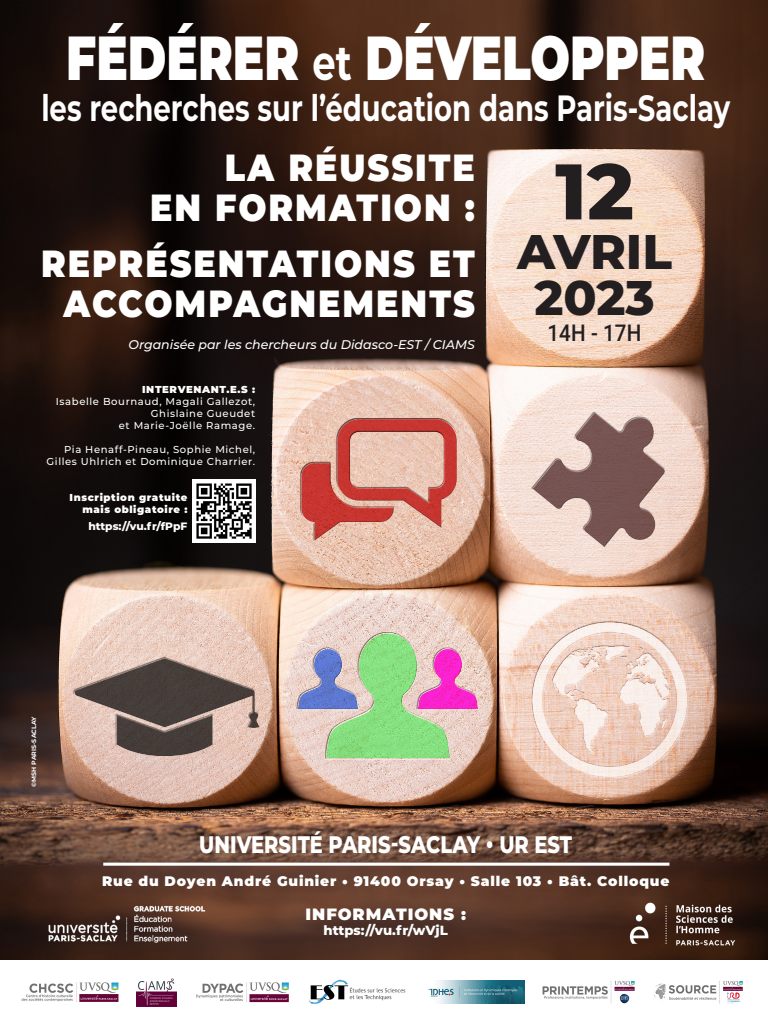
<style>
.page{position:relative;width:768px;height:1024px;background:#fff}
.page>*{position:absolute;margin:0;border:0;box-sizing:border-box;transform-origin:0 0}
.t1{font:800 78.6px "Montserrat";color:#231f20}
.t2{font:900 62.1px "Montserrat";color:#fff;scale:.75 1}
.t3{font:800 48.6px "Montserrat";color:#231f20}
.t4{font:900 37.8px/40.3px "Montserrat";letter-spacing:.06em;color:#fff;text-align:center;scale:.88 1}
.t5{font:700 36.5px "Montserrat";color:#fff;scale:.75 1}
.t6{font:800 23.9px "Montserrat";color:#fff;scale:.81 1}
.t7{font:500 22.9px "Roboto";letter-spacing:.01em;color:#231f20;scale:.9 1}
.t8{font:900 16.4px "Montserrat";letter-spacing:.06em;color:#fff}
.t9{font:900 13.8px "Montserrat";letter-spacing:.06em;color:#fff}
.t10{font:800 13.2px "Montserrat";color:#fff}
.t11{font:italic 500 12.6px "Montserrat";color:#fff}
.t12{font:800 10.7px "Montserrat";color:#fff}
.t13{font:500 10.1px/12.1px "Montserrat";letter-spacing:.06em;color:#fff;text-align:right}
.t14{font:900 10.1px "Montserrat";letter-spacing:.06em;color:#fff}
.t15{font:700 6.3px "Montserrat";color:#fff}
.s1{font-weight:700;font-size:48.9px}
</style>
<div class="page">
<img style="left:0;top:0;width:768px;height:959px">
<hr style="left:103px;top:863px;width:566px;height:3px;background:#fff">
<div style="left:300px;top:418px;width:158px;height:123px;background:#fff;opacity:.75"></div>
<div style="left:301px;top:426px;width:157px;height:116px;background:#231f20;opacity:.75"></div>
<svg style="left:74px;top:757px;width:185px;height:4px"></svg>
<div style="left:73px;top:657px;width:187px;height:88px;background:#fff;opacity:.75"></div>
<div style="left:74px;top:690px;width:186px;height:67px;background:#231f20;opacity:.75"></div>
<svg style="left:298px;top:633px;width:180px;height:125px;background:#aecda8"></svg>
<div style="left:416px;top:647px;width:62px;height:62px;background:#fff;opacity:.75"></div>
<div style="left:417px;top:653px;width:62px;height:57px;background:#231f20;opacity:.75"></div>
<div style="left:531px;top:621px;width:156px;height:147px;background:#fff;opacity:.75"></div>
<div style="left:533px;top:631px;width:155px;height:147px;background:#231f20;opacity:.75"></div>
<div style="left:531px;top:411px;width:135px;height:119px;background:#fff;opacity:.75"></div>
<div style="left:531px;top:422px;width:135px;height:126px;background:#231f20;opacity:.75"></div>
<img style="left:21px;top:982px;width:97px;height:20px">
<img style="left:196px;top:982px;width:93px;height:20px">
<img style="left:309px;top:979px;width:97px;height:25px">
<img style="left:428px;top:980px;width:96px;height:23px">
<img style="left:137px;top:978px;width:40px;height:28px">
<img style="left:542px;top:980px;width:93px;height:24px">
<img style="left:619px;top:900px;width:124px;height:48px">
<img style="left:42px;top:901px;width:182px;height:46px">
<img style="left:654px;top:981px;width:89px;height:22px">
<img style="left:192px;top:480px;width:63px;height:63px">
<p class="t2" style="left:66px;top:11px;width:853px">FÉDÉRER <span class="s1">et</span> DÉVELOPPER</p>
<p class="t5" style="left:41px;top:81px;width:920px">les recherches sur l’éducation dans Paris-Saclay</p>
<p class="t4" style="left:225px;top:145px;width:286px">LA RÉUSSITE</p>
<p class="t4" style="left:150px;top:185px;width:371px">EN FORMATION :</p>
<p class="t4" style="left:41px;top:241px;width:494px">REPRÉSENTATIONS ET<br>ACCOMPAGNEMENTS</p>
<p class="t11" style="left:128px;top:335px;width:348px">Organisée par les chercheurs du Didasco-EST / CIAMS</p>
<p class="t14" style="left:142px;top:381px;width:115px">INTERVENANT.E.S :</p>
<p class="t13" style="left:56px;top:395px;width:201px">Isabelle Bournaud, Magali Gallezot,<br>Ghislaine Gueudet<br>et Marie-Joëlle Ramage.</p>
<p class="t13" style="left:47px;top:443px;width:210px">Pia Henaff-Pineau, Sophie Michel,<br>Gilles Uhlrich et Dominique Charrier.</p>
<p class="t14" style="left:70px;top:490px;width:119px">Inscription gratuite</p>
<p class="t14" style="left:82px;top:502px;width:106px">mais obligatoire :</p>
<p class="t12" style="left:88px;top:518px;width:101px">https://vu.fr/fPpF</p>
<p class="t1" style="left:555px;top:134px;width:80px">12</p>
<p class="t3" style="left:517px;top:216px;width:156px">AVRIL</p>
<p class="t3" style="left:534px;top:262px;width:122px">2023</p>
<p class="t7" style="left:547px;top:317px;width:106px">14H - 17H</p>
<p class="t15" style="left:29px;top:787px;width:72px;rotate:-90deg">©MSH PARIS-SACLAY</p>
<p class="t6" style="left:199px;top:827px;width:462px">UNIVERSITÉ PARIS-SACLAY • UR EST</p>
<p class="t9" style="left:102px;top:870px;width:569px">Rue du Doyen André Guinier • 91400 Orsay • Salle 103 • Bât. Colloque</p>
<p class="t8" style="left:305px;top:901px;width:162px">INFORMATIONS :</p>
<p class="t10" style="left:324px;top:921px;width:126px">https://vu.fr/wVjL</p>
</div>
